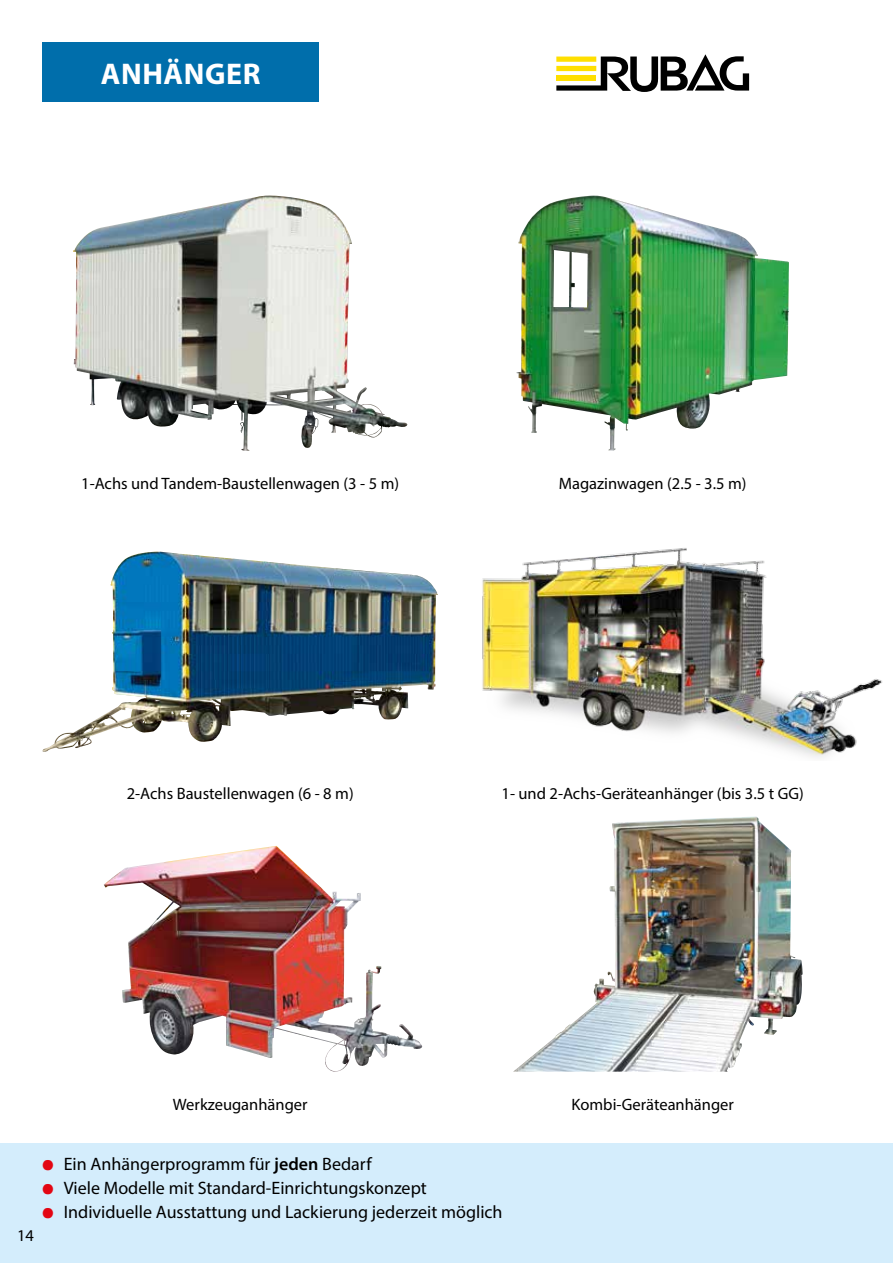
<style>
.page{position:relative;width:893px;height:1263px;background:#fff}
.page>*{position:absolute;margin:0;border:0;box-sizing:border-box;transform-origin:0 0}
.t1{font:700 30px "Myriad Pro";letter-spacing:.02em;color:#fff}
.t2{font:18px "Myriad Pro";color:#000}
.t3{font:16.5px "Myriad Pro";color:#000}
.s1{color:#e30613}
.s2{font-weight:600}
</style>
<div class="page">
<img style="left:73px;top:196px;width:310px;height:255px">
<img style="left:516px;top:196px;width:237px;height:255px">
<img style="left:482px;top:548px;width:400px;height:210px">
<img style="left:104px;top:868px;width:318px;height:203px">
<img style="left:514px;top:817px;width:289px;height:254px">
<svg style="left:556px;top:54px;width:193px;height:38px"></svg>
<div style="left:556px;top:57px;width:40px;height:5px;background:#ffdf00"></div>
<div style="left:556px;top:66px;width:40px;height:5px;background:#ffdf00"></div>
<img style="left:43px;top:558px;width:365px;height:194px">
<div style="left:43px;top:43px;width:276px;height:59px;background:#006eab"></div>
<div style="left:0;top:1144px;width:893px;height:119px;background:#d4edfc"></div>
<h1 class="t1" style="left:101px;top:54px;width:124px">ANHÄNGER</h1>
<p class="t3" style="left:81px;top:473px;width:319px">1-Achs und Tandem-Baustellenwagen (3 - 5 m)</p>
<p class="t3" style="left:559px;top:473px;width:189px">Magazinwagen (2.5 - 3.5 m)</p>
<p class="t3" style="left:127px;top:783px;width:228px">2-Achs Baustellenwagen (6 - 8 m)</p>
<p class="t3" style="left:501px;top:783px;width:304px">1- und 2-Achs-Geräteanhänger (bis 3.5 t GG)</p>
<p class="t3" style="left:173px;top:1094px;width:136px">Werkzeuganhänger</p>
<p class="t3" style="left:571px;top:1094px;width:164px">Kombi-Geräteanhänger</p>
<p class="t3" style="left:17px;top:1225px;width:18px">14</p>
<p class="t2" style="left:43px;top:1153px;width:331px"><span class="s1">●</span> Ein Anhängerprogramm für <span class="s2">jeden</span> Bedarf</p>
<p class="t2" style="left:43px;top:1177px;width:386px"><span class="s1">●</span> Viele Modelle mit Standard-Einrichtungskonzept</p>
<p class="t2" style="left:43px;top:1201px;width:462px"><span class="s1">●</span> Individuelle Ausstattung und Lackierung jederzeit möglich</p>
</div>
